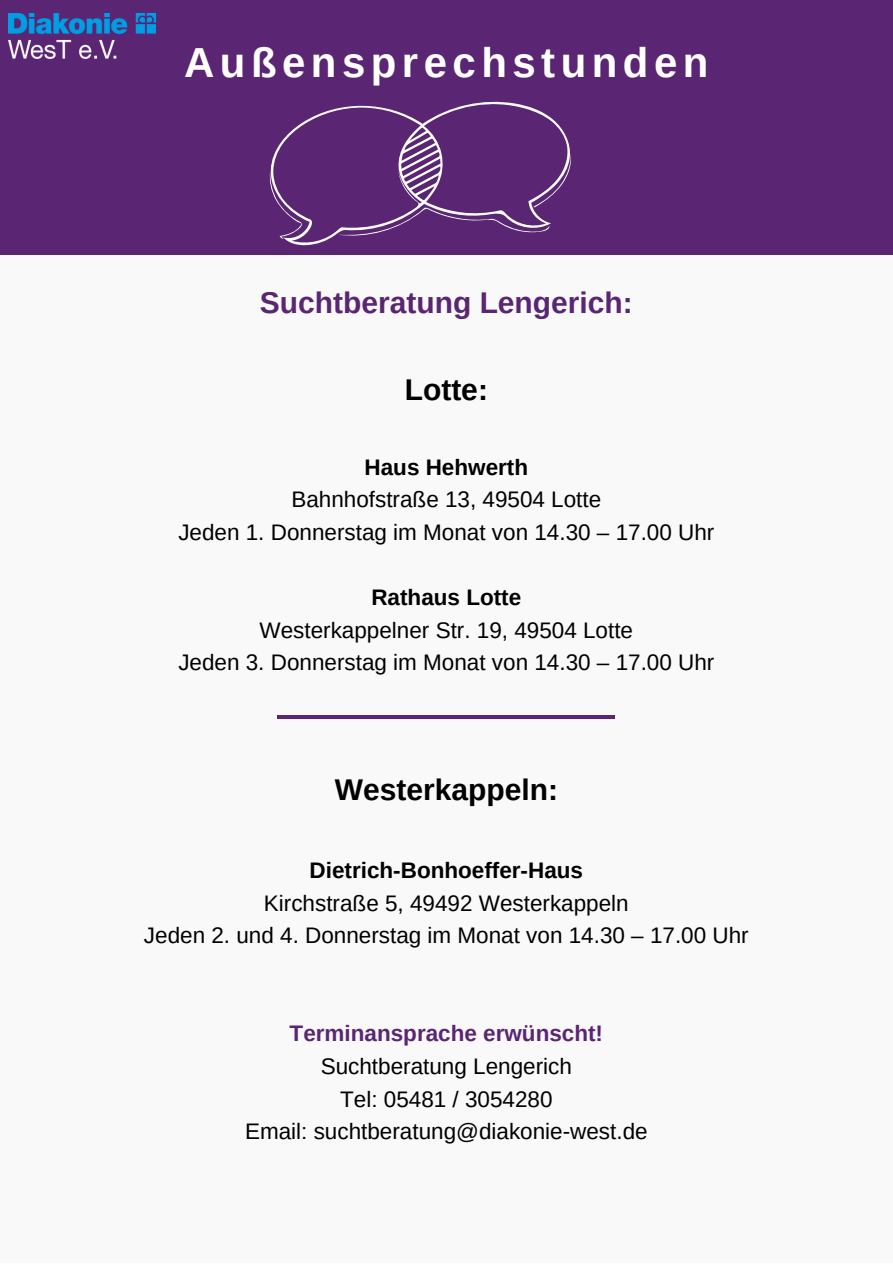
<style>
.page{position:relative;width:893px;height:1264px;background:#fff}
.page>*{position:absolute;margin:0;border:0;box-sizing:border-box;transform-origin:0 0}
.t1{font:700 42px "Arimo";letter-spacing:.13em;color:#fff}
.t2{font:700 30px "Arimo";color:#5a2572}
.t3{font:700 30px "Arimo";color:#000}
.t4{font:22.5px/32.5px "Arimo";color:#000;text-align:center}
.t5{font:700 22.5px "Arimo";color:#000}
.t6{font:700 22.5px "Arimo";color:#5a2572}
</style>
<div class="page">
<div style="left:0;top:0;width:892px;height:1262px;background:#5a2572"></div>
<div style="left:0;top:256px;width:892px;height:1006px;background:#f9f9fa"></div>
<svg style="left:269px;top:101px;width:303px;height:144px"></svg>
<img style="left:8px;top:13px;width:148px;height:45px">
<hr style="left:277px;top:715px;width:338px;height:4px;background:#5a2572">
<h1 class="t1" style="left:184px;top:39px;width:525px">Außensprechstunden</h1>
<h2 class="t2" style="left:260px;top:285px;width:374px">Suchtberatung Lengerich:</h2>
<h2 class="t3" style="left:404px;top:373px;width:85px">Lotte:</h2>
<p class="t5" style="left:364px;top:454px;width:165px">Haus Hehwerth</p>
<p class="t4" style="left:178px;top:483px;width:537px">Bahnhofstraße 13, 49504 Lotte<br>Jeden 1. Donnerstag im Monat von 14.30 – 17.00 Uhr</p>
<p class="t5" style="left:371px;top:584px;width:151px">Rathaus Lotte</p>
<p class="t4" style="left:178px;top:613px;width:537px">Westerkappelner Str. 19, 49504 Lotte<br>Jeden 3. Donnerstag im Monat von 14.30 – 17.00 Uhr</p>
<h2 class="t3" style="left:335px;top:772px;width:225px">Westerkappeln:</h2>
<p class="t5" style="left:309px;top:857px;width:275px">Dietrich-Bonhoeffer-Haus</p>
<p class="t4" style="left:144px;top:886px;width:606px">Kirchstraße 5, 49492 Westerkappeln<br>Jeden 2. und 4. Donnerstag im Monat von 14.30 – 17.00 Uhr</p>
<p class="t6" style="left:289px;top:1020px;width:315px">Terminansprache erwünscht!</p>
<p class="t4" style="left:245px;top:1049px;width:404px">Suchtberatung Lengerich<br>Tel: 05481 / 3054280<br>Email: suchtberatung@diakonie-west.de</p>
</div>
